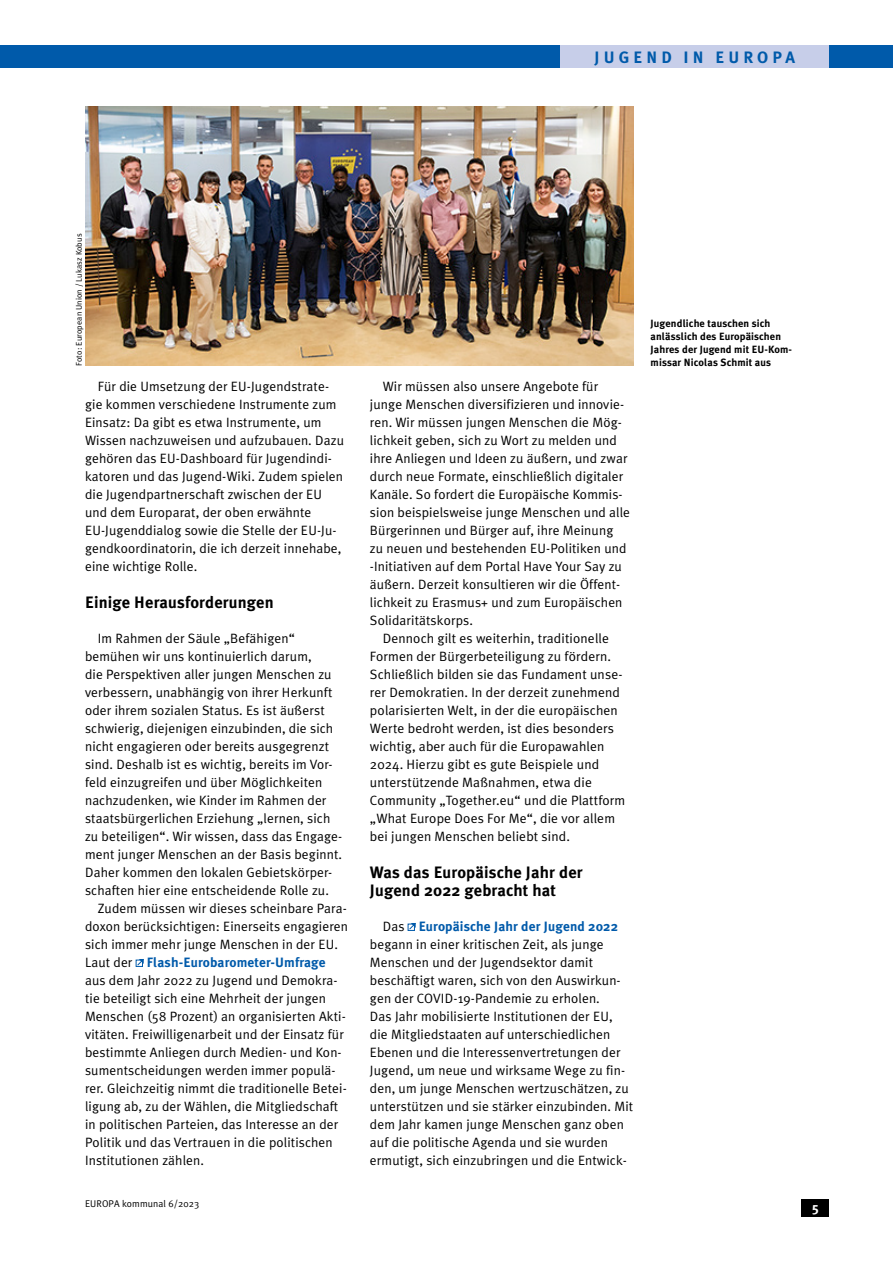
<style>
.page{position:relative;width:893px;height:1263px;background:#fff}
.page>*{position:absolute;margin:0;border:0;box-sizing:border-box;transform-origin:0 0}
.t1{font:700 16.5px/18px "Meta Plus";letter-spacing:.01em;color:#000}
.t2{font:700 16.5px "Meta Plus";letter-spacing:.25em;color:#005aaa}
.t3{font:13.5px/18px "Meta Plus Normal";letter-spacing:.01em;color:#000}
.t4{font:700 13.5px "Meta Plus";letter-spacing:.01em;color:#005aaa}
.t5{font:700 13.5px "Meta Plus";color:#fff}
.t6{font:700 10.5px/12.8px "Meta Plus";letter-spacing:.01em;color:#000}
.t7{font:9.75px "Meta Plus Normal";letter-spacing:.01em;color:#000}
.t8{font:8.25px "Meta Plus Normal";letter-spacing:.01em;color:#000}
.s1{font-family:"Meta Plus Normal";font-weight:400;color:#000}
</style>
<div class="page">
<div style="left:0;top:46px;width:893px;height:22px;background:#005aaa"></div>
<div style="left:560px;top:46px;width:269px;height:22px;background:#c7cee9"></div>
<div style="left:136px;top:960px;width:7px;height:7px;border:1px solid #005aaa"></div>
<svg style="left:137px;top:959px;width:7px;height:7px"></svg>
<div style="left:408px;top:924px;width:7px;height:7px;border:1px solid #005aaa"></div>
<svg style="left:409px;top:923px;width:7px;height:7px"></svg>
<img style="left:85px;top:106px;width:549px;height:260px">
<div style="left:801px;top:1199px;width:28px;height:17px;background:#000"></div>
<p class="t2" style="left:594px;top:48px;width:202px">JUGEND IN EUROPA</p>
<p class="t8" style="left:74px;top:366px;width:134px;rotate:-90deg">Foto: European Union / Lukasz Kobus</p>
<p class="t3" style="left:85px;top:377px;width:261px;text-indent:13px">Für die Umsetzung der EU-Jugendstrate&shy;gie kommen verschiedene Instrumente zum Einsatz: Da gibt es etwa Instrumente, um Wissen nachzuweisen und aufzubauen. Dazu gehören das EU-Dashboard für Jugendindi&shy;katoren und das Jugend-Wiki. Zudem spielen die Jugendpartnerschaft zwischen der EU und dem Europarat, der oben erwähnte EU-Jugenddialog sowie die Stelle der EU-Ju&shy;gendkoordinatorin, die ich derzeit innehabe, eine wichtige Rolle.</p>
<p class="t1" style="left:85px;top:593px;width:190px">Einige Herausforderungen</p>
<p class="t3" style="left:98px;top:629px;width:199px">Im Rahmen der Säule „Befähigen“</p>
<p class="t3" style="left:85px;top:647px;width:228px">bemühen wir uns kontinuierlich darum,</p>
<p class="t3" style="left:85px;top:665px;width:248px">die Perspektiven aller jungen Menschen zu</p>
<p class="t3" style="left:85px;top:683px;width:249px">verbessern, unabhängig von ihrer Herkunft</p>
<p class="t3" style="left:85px;top:701px;width:241px">oder ihrem sozialen Status. Es ist äußerst</p>
<p class="t3" style="left:85px;top:719px;width:250px">schwierig, diejenigen einzubinden, die sich</p>
<p class="t3" style="left:85px;top:737px;width:245px">nicht engagieren oder bereits ausgegrenzt</p>
<p class="t3" style="left:85px;top:755px;width:249px">sind. Deshalb ist es wichtig, bereits im Vor-</p>
<p class="t3" style="left:85px;top:773px;width:239px">feld einzugreifen und über Möglichkeiten</p>
<p class="t3" style="left:85px;top:791px;width:243px">nachzudenken, wie Kinder im Rahmen der</p>
<p class="t3" style="left:85px;top:809px;width:247px">staatsbürgerlichen Erziehung „lernen, sich</p>
<p class="t3" style="left:85px;top:827px;width:259px">zu beteiligen“. Wir wissen, dass das Engage-</p>
<p class="t3" style="left:85px;top:845px;width:259px">ment junger Menschen an der Basis beginnt.</p>
<p class="t3" style="left:85px;top:863px;width:249px">Daher kommen den lokalen Gebietskörper-</p>
<p class="t3" style="left:85px;top:881px;width:245px">schaften hier eine entscheidende Rolle zu.</p>
<p class="t3" style="left:98px;top:899px;width:250px">Zudem müssen wir dieses scheinbare Para-</p>
<p class="t3" style="left:85px;top:917px;width:264px">doxon berücksichtigen: Einerseits engagieren</p>
<p class="t3" style="left:85px;top:935px;width:255px">sich immer mehr junge Menschen in der EU.</p>
<p class="t4" style="left:85px;top:954px;width:242px"><span class="s1">Laut der</span> Flash-Eurobarometer-Umfrage</p>
<p class="t3" style="left:85px;top:971px;width:263px">aus dem Jahr 2022 zu Jugend und Demokra&shy;tie beteiligt sich eine Mehrheit der jungen Menschen (58 Prozent) an organisierten Akti&shy;vitäten. Freiwilligenarbeit und der Einsatz für bestimmte Anliegen durch Medien- und Kon&shy;sumentscheidungen werden immer populä&shy;rer. Gleichzeitig nimmt die traditionelle Betei&shy;ligung ab, zu der Wählen, die Mitgliedschaft in politischen Parteien, das Interesse an der Politik und das Vertrauen in die politischen Institutionen zählen.</p>
<p class="t7" style="left:85px;top:1198px;width:116px">EUROPA kommunal 6/2023</p>
<p class="t3" style="left:383px;top:377px;width:217px">Wir müssen also unsere Angebote für</p>
<p class="t3" style="left:370px;top:395px;width:256px">junge Menschen diversifizieren und innovie-</p>
<p class="t3" style="left:370px;top:413px;width:254px">ren. Wir müssen jungen Menschen die Mög-</p>
<p class="t3" style="left:370px;top:431px;width:248px">lichkeit geben, sich zu Wort zu melden und</p>
<p class="t3" style="left:370px;top:449px;width:259px">ihre Anliegen und Ideen zu äußern, und zwar</p>
<p class="t3" style="left:370px;top:467px;width:255px">durch neue Formate, einschließlich digitaler</p>
<p class="t3" style="left:370px;top:485px;width:254px">Kanäle. So fordert die Europäische Kommis-</p>
<p class="t3" style="left:370px;top:503px;width:262px">sion beispielsweise junge Menschen und alle</p>
<p class="t3" style="left:370px;top:521px;width:245px">Bürgerinnen und Bürger auf, ihre Meinung</p>
<p class="t3" style="left:370px;top:539px;width:258px">zu neuen und bestehenden EU-Politiken und</p>
<p class="t3" style="left:370px;top:557px;width:254px">-Initiativen auf dem Portal Have Your Say zu</p>
<p class="t3" style="left:370px;top:575px;width:252px">äußern. Derzeit konsultieren wir die Öffent-</p>
<p class="t3" style="left:370px;top:593px;width:254px">lichkeit zu Erasmus+ und zum Europäischen</p>
<p class="t3" style="left:370px;top:611px;width:105px">Solidaritätskorps.</p>
<p class="t3" style="left:383px;top:629px;width:228px">Dennoch gilt es weiterhin, traditionelle</p>
<p class="t3" style="left:370px;top:647px;width:243px">Formen der Bürgerbeteiligung zu fördern.</p>
<p class="t3" style="left:370px;top:665px;width:254px">Schließlich bilden sie das Fundament unse-</p>
<p class="t3" style="left:370px;top:683px;width:252px">rer Demokratien. In der derzeit zunehmend</p>
<p class="t3" style="left:370px;top:701px;width:249px">polarisierten Welt, in der die europäischen</p>
<p class="t3" style="left:370px;top:719px;width:245px">Werte bedroht werden, ist dies besonders</p>
<p class="t3" style="left:370px;top:737px;width:236px">wichtig, aber auch für die Europawahlen</p>
<p class="t3" style="left:370px;top:755px;width:231px">2024. Hierzu gibt es gute Beispiele und</p>
<p class="t3" style="left:370px;top:773px;width:223px">unterstützende Maßnahmen, etwa die</p>
<p class="t3" style="left:370px;top:791px;width:257px">Community „Together.eu“ und die Plattform</p>
<p class="t3" style="left:370px;top:809px;width:247px">„What Europe Does For Me“, die vor allem</p>
<p class="t3" style="left:370px;top:827px;width:202px">bei jungen Menschen beliebt sind.</p>
<p class="t1" style="left:370px;top:863px;width:214px">Was das Europäische Jahr der<br>Jugend 2022 gebracht hat</p>
<p class="t4" style="left:383px;top:918px;width:237px"><span class="s1">Das</span> Europäische Jahr der Jugend 2022</p>
<p class="t3" style="left:370px;top:935px;width:265px">begann in einer kritischen Zeit, als junge Menschen und der Jugendsektor damit beschäftigt waren, sich von den Auswirkun&shy;gen der COVID-19-Pandemie zu erholen.<br>Das Jahr mobilisierte Institutionen der EU, die Mitgliedstaaten auf unterschiedlichen Ebenen und die Interessenvertretungen der Jugend, um neue und wirksame Wege zu fin&shy;den, um junge Menschen wertzuschätzen, zu unterstützen und sie stärker einzubinden. Mit dem Jahr kamen junge Menschen ganz oben auf die politische Agenda und sie wurden ermutigt, sich einzubringen und die Entwick-</p>
<p class="t6" style="left:651px;top:317px;width:143px">Jugendliche tauschen sich anlässlich des Europäischen<br>Jahres der Jugend mit EU-Kom-</p>
<p class="t6" style="left:651px;top:356px;width:122px">missar Nicolas Schmit aus</p>
<p class="t5" style="left:812px;top:1199px;width:8px">5</p>
</div>
